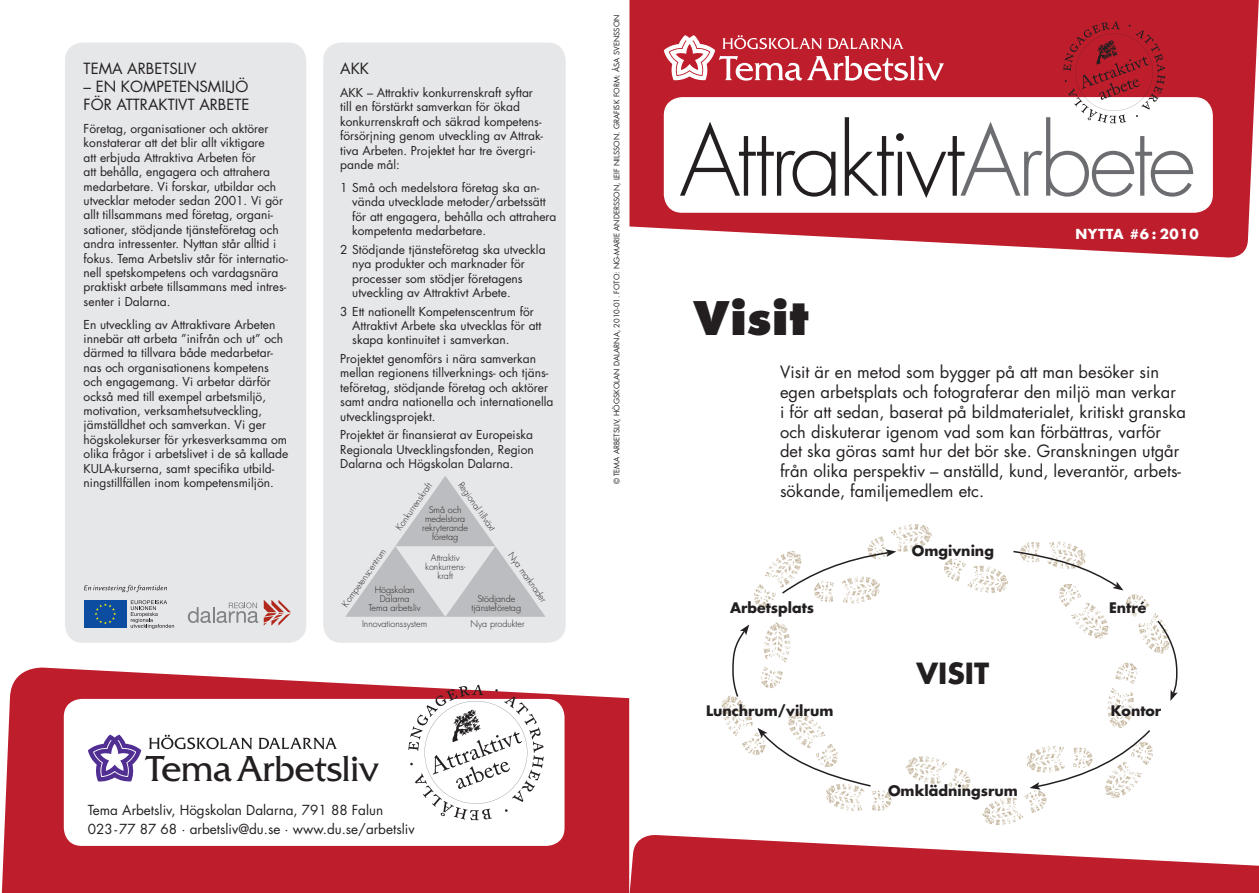
<style>
.page{position:relative;width:1259px;height:893px;background:#fff}
.page>*{position:absolute;margin:0;border:0;box-sizing:border-box;transform-origin:0 0}
.t1{font:800 45px "Futura Std";color:#231f20}
.t2{font:37.95px "Friz Quadrata Std";letter-spacing:-.005em;color:#231f20}
.t3{font:700 28.35px "Futura Std";color:#231f20}
.t4{font:16.5px/19.8px "Futura Std";color:#231f20}
.t5{font:15px/18px "Futura Std";color:#231f20}
.t6{font:700 14.25px "Futura Std";color:#231f20}
.t7{font:13.5px/19.5px "Futura Std";color:#231f20}
.t8{font:700 13.5px "Futura Std";letter-spacing:.05em;color:#fff}
.t9{font:12px/14.4px "Futura Std";color:#231f20}
.t10{font:300 9px/9px "Futura Std";color:#231f20;text-align:center}
.t11{font:7.5px "Futura Std";color:#231f20}
</style>
<div class="page">
<div style="left:65px;top:43px;width:241px;height:600px;background:#e6e7e9;border-radius:18px"></div>
<div style="left:323px;top:43px;width:243px;height:600px;background:#e6e7e9;border-radius:18px"></div>
<div style="left:84px;top:600px;width:43px;height:28px;background:#0d4da1"></div>
<svg style="left:95px;top:603px;width:21px;height:21px"></svg>
<svg style="left:131px;top:600px;width:43px;height:29px"></svg>
<svg style="left:84px;top:585px;width:83px;height:7px"></svg>
<svg style="left:188px;top:602px;width:70px;height:21px"></svg>
<svg style="left:264px;top:600px;width:27px;height:26px"></svg>
<svg style="left:345px;top:476px;width:200px;height:141px"></svg>
<svg style="left:1px;top:667px;width:628px;height:226px;fill:#be1d2c"></svg>
<div style="left:64px;top:699px;width:500px;height:147px;background:#fff;border-radius:18px"></div>
<svg style="left:408px;top:685px;width:136px;height:135px"></svg>
<svg style="left:259px;top:738px;width:78px;height:11px"></svg>
<svg style="left:149px;top:735px;width:103px;height:14px"></svg>
<svg style="left:88px;top:735px;width:53px;height:47px"></svg>
<svg style="left:629px;top:0;width:630px;height:258px;fill:#be1d2c"></svg>
<div style="left:664px;top:97px;width:549px;height:116px;background:#fff;border-radius:18px"></div>
<svg style="left:628px;top:834px;width:631px;height:59px"></svg>
<svg style="left:664px;top:21px;width:529px;height:177px"></svg>
<svg style="left:721px;top:524px;width:457px;height:301px"></svg>
<p class="t5" style="left:84px;top:60px;width:114px">Tema Arbetsliv</p>
<p class="t5" style="left:84px;top:78px;width:167px">– en kompetensmiljö för Attraktivt Arbete</p>
<p class="t9" style="left:84px;top:121px;width:206px">Företag, organisationer och aktörer konstaterar att det blir allt viktigare<br>att erbjuda Attraktiva Arbeten för<br>att behålla, engagera och attrahera medarbetare. Vi forskar, utbildar och utvecklar metoder sedan 2001. Vi gör allt tillsammans med företag, organi&shy;sationer, stödjande tjänsteföretag och andra intressenter. Nyttan står alltid i fokus. Tema Arbetsliv står för internatio&shy;nell spetskompetens och vardagsnära praktiskt arbete tillsammans med intres&shy;senter i Dalarna.</p>
<p class="t9" style="left:84px;top:317px;width:206px">En utveckling av Attraktivare Arbeten innebär att arbeta ”inifrån och ut” och därmed ta tillvara både medarbetar&shy;nas och organisationens kompetens och engagemang. Vi arbetar därför också med till exempel arbetsmiljö, motivation, verksamhetsutveckling, jämställdhet och samverkan. Vi ger högskolekurser för yrkesverksamma om olika frågor i arbetslivet i de så kallade KULA-kurserna, samt specifika utbild&shy;ningstillfällen inom kompetensmiljön.</p>
<p class="t5" style="left:340px;top:60px;width:11px">AKK</p>
<p class="t9" style="left:340px;top:85px;width:9px">AKK</p>
<p class="t9" style="left:340px;top:85px;width:204px;text-indent:27px">– Attraktiv konkurrenskraft syftar till en förstärkt samverkan för ökad konkurrenskraft och säkrad kompetens&shy;försörjning genom utveckling av Attrak&shy;tiva Arbeten. Projektet har tre övergri&shy;pande mål:</p>
<p class="t9" style="left:352px;top:180px;width:206px;text-indent:-12px">1 Små och medelstora företag ska an&shy;vända utvecklade metoder/arbetssätt för att engagera, behålla och attrahera kompetenta medarbetare.</p>
<p class="t9" style="left:352px;top:242px;width:195px;text-indent:-12px">2 Stödjande tjänsteföretag ska utveckla nya produkter och marknader för processer som stödjer företagens utveckling av Attraktivt Arbete.</p>
<p class="t9" style="left:352px;top:304px;width:191px;text-indent:-12px">3 Ett nationellt Kompetenscentrum för<br>Attraktivt Arbete ska utvecklas för att skapa kontinuitet i samverkan.</p>
<p class="t9" style="left:340px;top:352px;width:215px">Projektet genomförs i nära samverkan mellan regionens tillverknings- och tjäns&shy;teföretag, stödjande företag och aktörer samt andra nationella och internationella utvecklingsprojekt.</p>
<p class="t9" style="left:340px;top:428px;width:195px;text-align:justify">Projektet är finansierat av Europeiska Regionala Utvecklingsfonden, Region Dalarna och Högskolan Dalarna.</p>
<p class="t10" style="left:394px;top:527px;width:57px;rotate:-55deg">Konkurrenskraft</p>
<p class="t10" style="left:464px;top:480px;width:59px;rotate:55deg">Regional tillväxt</p>
<p class="t10" style="left:422px;top:505px;width:47px">Små och medelstora rekryterande företag</p>
<p class="t10" style="left:425px;top:554px;width:42px">Attraktiv konkurrens&shy;kraft</p>
<p class="t10" style="left:341px;top:603px;width:70px;rotate:-55deg">Kompetenscentrum</p>
<p class="t10" style="left:514px;top:550px;width:61px;rotate:55deg">Nya marknader</p>
<p class="t10" style="left:368px;top:586px;width:54px">Högskolan<br>Dalarna<br>Tema arbetsliv</p>
<p class="t10" style="left:362px;top:619px;width:67px">Innovationssystem</p>
<p class="t10" style="left:470px;top:619px;width:56px">Nya produkter</p>
<p class="t10" style="left:471px;top:595px;width:51px">Stödjande tjänsteföretag</p>
<h2 class="t2" style="left:146px;top:748px;width:234px">TemaArbetsliv</h2>
<p class="t7" style="left:88px;top:800px;width:328px">Tema Arbetsliv, Högskolan Dalarna, 791 88 Falun<br>023-77 87 68 · arbetsliv@du.se · www.du.se/arbetsliv</p>
<p class="t11" style="left:612px;top:484px;width:471px;rotate:-90deg">© Tema Arbetsliv, Högskolan Dalarna, 2010-01. FOTO: ng-Marie Andersson, Leif N ilsson. Grafisk form: Åsa Svensson</p>
<p class="t8" style="left:1075px;top:225px;width:125px">Nytta #6 : 2010</p>
<h1 class="t1" style="left:693px;top:290px;width:117px">Visit</h1>
<p class="t4" style="left:780px;top:362px;width:407px">Visit är en metod som bygger på att man besöker sin egen arbetsplats och fotograferar den miljö man verkar<br>i för att sedan, baserat på bildmaterialet, kritiskt granska och diskuterar igenom vad som kan förbättras, varför det ska göras samt hur det bör ske. Granskningen utgår från olika perspektiv – anställd, kund, leverantör, arbets&shy;sökande, familjemedlem etc.</p>
<p class="t6" style="left:912px;top:541px;width:83px">Omgivning</p>
<p class="t6" style="left:730px;top:598px;width:86px">Arbetsplats</p>
<p class="t6" style="left:1109px;top:598px;width:39px">Entré</p>
<h3 class="t3" style="left:916px;top:655px;width:74px">VISIT</h3>
<p class="t6" style="left:706px;top:701px;width:129px">Lunchrum/vilrum</p>
<p class="t6" style="left:1110px;top:701px;width:52px">Kontor</p>
<p class="t6" style="left:888px;top:781px;width:131px">Omklädningsrum</p>
</div>
